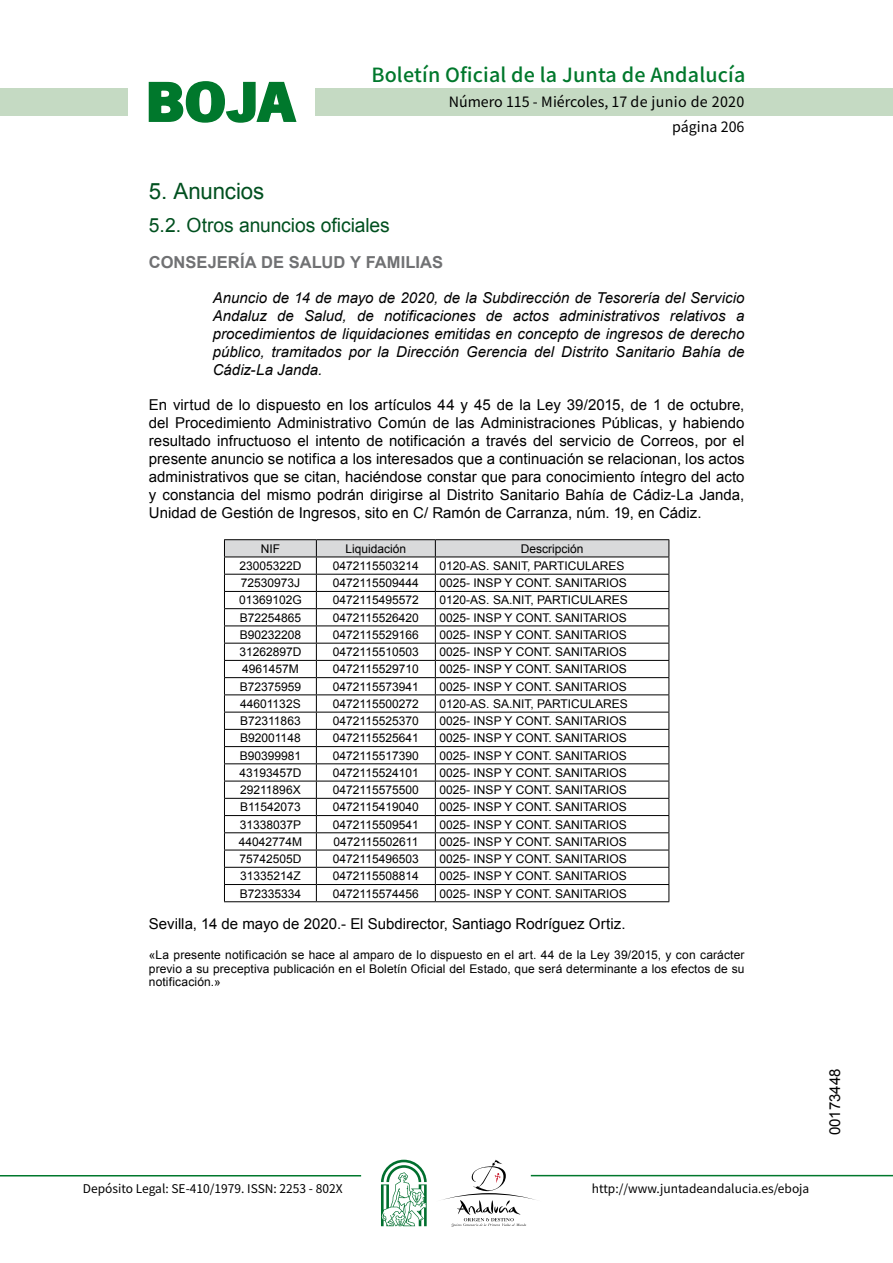
<style>
.page{position:relative;width:893px;height:1263px;background:#fff}
.page>*{position:absolute;margin:0;border:0;box-sizing:border-box;transform-origin:0 0}
.t1{font:700 57.75px "News Got T";color:#00782c;scale:1.14 1}
.t2{font:22.5px "Arial";letter-spacing:-.005em;color:#00501f}
.t3{font:500 19.5px "Noto Sans HK";letter-spacing:.01em;color:#00782c}
.t4{font:19.5px "Arial";letter-spacing:-.005em;color:#00501f}
.t5{font:700 16.5px "Arial";letter-spacing:.005em;color:#707173}
.t6{font:15px/18px "Arial";color:#000;text-align:justify}
.t7{font:italic 15px/18px "Arial";color:#000;text-align:justify}
.t8{font:14.25px/24.5px "Noto Sans HK";color:#000;text-align:right}
.t9{font:12px/13.5px "Arial";color:#000;text-align:justify}
.t10{font:12px "Noto Sans HK";color:#000}
</style>
<div class="page">
<div style="left:315px;top:88px;width:577px;height:28px;background:#c5dac3"></div>
<div style="left:0;top:88px;width:128px;height:28px;background:#c5dac3"></div>
<hr style="left:0;top:1175px;width:361px;height:2px;background:#00782c">
<hr style="left:531px;top:1175px;width:361px;height:1px;background:#00782c">
<svg style="left:148px;top:81px;width:149px;height:42px"></svg>
<svg style="left:442px;top:1160px;width:100px;height:67px"></svg>
<svg style="left:381px;top:1160px;width:45px;height:66px"></svg>
<hr style="left:224px;top:539px;width:92px;height:1px;background:#000">
<hr style="left:316px;top:539px;width:119px;height:1px;background:#000">
<hr style="left:435px;top:539px;width:234px;height:1px;background:#000">
<svg style="left:224px;top:540px;width:445px;height:361px"></svg>
<hr style="left:224px;top:901px;width:92px;height:1px;background:#000">
<hr style="left:316px;top:901px;width:119px;height:1px;background:#000">
<hr style="left:435px;top:901px;width:234px;height:1px;background:#000">
<h1 class="t1" style="left:145px;top:68px;width:133px">BOJA</h1>
<h3 class="t3" style="left:371px;top:64px;width:375px">Boletín Oficial de la Junta de Andalucía</h3>
<p class="t8" style="left:449px;top:90px;width:297px">Número 115 - Miércoles, 17 de junio de 2020 página 206</p>
<h2 class="t2" style="left:149px;top:177px;width:117px">5. Anuncios</h2>
<h3 class="t4" style="left:149px;top:212px;width:242px">5.2. Otros anuncios oficiales</h3>
<h3 class="t5" style="left:149px;top:251px;width:296px">CONSEJERÍA DE SALUD Y FAMILIAS</h3>
<p class="t7" style="left:213px;top:289px;width:533px">Anuncio de 14 de mayo de 2020, de la Subdirección de Tesorería del Servicio Andaluz de Salud, de notificaciones de actos administrativos relativos a procedimientos de liquidaciones emitidas en concepto de ingresos de derecho público, tramitados por la Dirección Gerencia del Distrito Sanitario Bahía de Cádiz-La Janda.</p>
<p class="t6" style="left:149px;top:396px;width:597px">En virtud de lo dispuesto en los artículos 44 y 45 de la Ley 39/2015, de 1 de octubre, del Procedimiento Administrativo Común de las Administraciones Públicas, y habiendo resultado infructuoso el intento de notificación a través del servicio de Correos, por el presente anuncio se notifica a los interesados que a continuación se relacionan, los actos administrativos que se citan, haciéndose constar que para conocimiento íntegro del acto y constancia del mismo podrán dirigirse al Distrito Sanitario Bahía de Cádiz-La Janda, Unidad de Gestión de Ingresos, sito en C/ Ramón de Carranza, núm. 19, en Cádiz.</p>
<p class="t9" style="left:261px;top:542px;width:21px">NIF</p>
<p class="t9" style="left:345px;top:542px;width:62px">Liquidación</p>
<p class="t9" style="left:520px;top:542px;width:64px">Descripción</p>
<p class="t9" style="left:239px;top:559px;width:64px">23005322D</p>
<p class="t9" style="left:333px;top:559px;width:87px">0472115503214</p>
<p class="t9" style="left:439px;top:559px;width:186px">0120-AS. SANIT, PARTICULARES</p>
<p class="t9" style="left:241px;top:576px;width:61px">72530973J</p>
<p class="t9" style="left:333px;top:576px;width:87px">0472115509444</p>
<p class="t9" style="left:439px;top:576px;width:189px">0025- INSP Y CONT. SANITARIOS</p>
<p class="t9" style="left:239px;top:594px;width:64px">01369102G</p>
<p class="t9" style="left:333px;top:594px;width:87px">0472115495572</p>
<p class="t9" style="left:439px;top:594px;width:190px">0120-AS. SA.NIT, PARTICULARES</p>
<p class="t9" style="left:240px;top:611px;width:63px">B72254865</p>
<p class="t9" style="left:333px;top:611px;width:87px">0472115526420</p>
<p class="t9" style="left:439px;top:611px;width:189px">0025- INSP Y CONT. SANITARIOS</p>
<p class="t9" style="left:240px;top:628px;width:63px">B90232208</p>
<p class="t9" style="left:333px;top:628px;width:87px">0472115529166</p>
<p class="t9" style="left:439px;top:628px;width:189px">0025- INSP Y CONT. SANITARIOS</p>
<p class="t9" style="left:239px;top:645px;width:64px">31262897D</p>
<p class="t9" style="left:333px;top:645px;width:87px">0472115510503</p>
<p class="t9" style="left:439px;top:645px;width:189px">0025- INSP Y CONT. SANITARIOS</p>
<p class="t9" style="left:242px;top:663px;width:58px">4961457M</p>
<p class="t9" style="left:333px;top:663px;width:87px">0472115529710</p>
<p class="t9" style="left:439px;top:663px;width:189px">0025- INSP Y CONT. SANITARIOS</p>
<p class="t9" style="left:240px;top:680px;width:63px">B72375959</p>
<p class="t9" style="left:333px;top:680px;width:87px">0472115573941</p>
<p class="t9" style="left:439px;top:680px;width:189px">0025- INSP Y CONT. SANITARIOS</p>
<p class="t9" style="left:240px;top:697px;width:62px">44601132S</p>
<p class="t9" style="left:333px;top:697px;width:87px">0472115500272</p>
<p class="t9" style="left:439px;top:697px;width:190px">0120-AS. SA.NIT, PARTICULARES</p>
<p class="t9" style="left:240px;top:714px;width:62px">B72311863</p>
<p class="t9" style="left:333px;top:714px;width:87px">0472115525370</p>
<p class="t9" style="left:439px;top:714px;width:189px">0025- INSP Y CONT. SANITARIOS</p>
<p class="t9" style="left:240px;top:732px;width:62px">B92001148</p>
<p class="t9" style="left:333px;top:732px;width:87px">0472115525641</p>
<p class="t9" style="left:439px;top:732px;width:189px">0025- INSP Y CONT. SANITARIOS</p>
<p class="t9" style="left:240px;top:749px;width:63px">B90399981</p>
<p class="t9" style="left:333px;top:749px;width:87px">0472115517390</p>
<p class="t9" style="left:439px;top:749px;width:189px">0025- INSP Y CONT. SANITARIOS</p>
<p class="t9" style="left:239px;top:766px;width:64px">43193457D</p>
<p class="t9" style="left:333px;top:766px;width:87px">0472115524101</p>
<p class="t9" style="left:439px;top:766px;width:189px">0025- INSP Y CONT. SANITARIOS</p>
<p class="t9" style="left:240px;top:783px;width:62px">29211896X</p>
<p class="t9" style="left:333px;top:783px;width:87px">0472115575500</p>
<p class="t9" style="left:439px;top:783px;width:189px">0025- INSP Y CONT. SANITARIOS</p>
<p class="t9" style="left:240px;top:800px;width:62px">B11542073</p>
<p class="t9" style="left:333px;top:800px;width:87px">0472115419040</p>
<p class="t9" style="left:439px;top:800px;width:189px">0025- INSP Y CONT. SANITARIOS</p>
<p class="t9" style="left:240px;top:818px;width:63px">31338037P</p>
<p class="t9" style="left:333px;top:818px;width:87px">0472115509541</p>
<p class="t9" style="left:439px;top:818px;width:189px">0025- INSP Y CONT. SANITARIOS</p>
<p class="t9" style="left:239px;top:835px;width:65px">44042774M</p>
<p class="t9" style="left:333px;top:835px;width:86px">0472115502611</p>
<p class="t9" style="left:439px;top:835px;width:189px">0025- INSP Y CONT. SANITARIOS</p>
<p class="t9" style="left:239px;top:852px;width:64px">75742505D</p>
<p class="t9" style="left:333px;top:852px;width:87px">0472115496503</p>
<p class="t9" style="left:439px;top:852px;width:189px">0025- INSP Y CONT. SANITARIOS</p>
<p class="t9" style="left:240px;top:869px;width:62px">31335214Z</p>
<p class="t9" style="left:333px;top:869px;width:87px">0472115508814</p>
<p class="t9" style="left:439px;top:869px;width:189px">0025- INSP Y CONT. SANITARIOS</p>
<p class="t9" style="left:240px;top:887px;width:63px">B72335334</p>
<p class="t9" style="left:333px;top:887px;width:87px">0472115574456</p>
<p class="t9" style="left:439px;top:887px;width:189px">0025- INSP Y CONT. SANITARIOS</p>
<p class="t6" style="left:149px;top:914px;width:478px">Sevilla, 14 de mayo de 2020.- El Subdirector, Santiago Rodríguez Ortiz.</p>
<p class="t9" style="left:149px;top:948px;width:597px">«La presente notificación se hace al amparo de lo dispuesto en el art. 44 de la Ley 39/2015, y con carácter previo a su preceptiva publicación en el Boletín Oficial del Estado, que será determinante a los efectos de su notificación.»</p>
<p class="t10" style="left:83px;top:1181px;width:261px">Depósito Legal: SE-410/1979. ISSN: 2253 - 802X</p>
<p class="t10" style="left:592px;top:1181px;width:219px">http://www.juntadeandalucia.es/eboja</p>
<p class="t6" style="left:826px;top:1135px;width:68px;rotate:-90deg">00173448</p>
</div>
